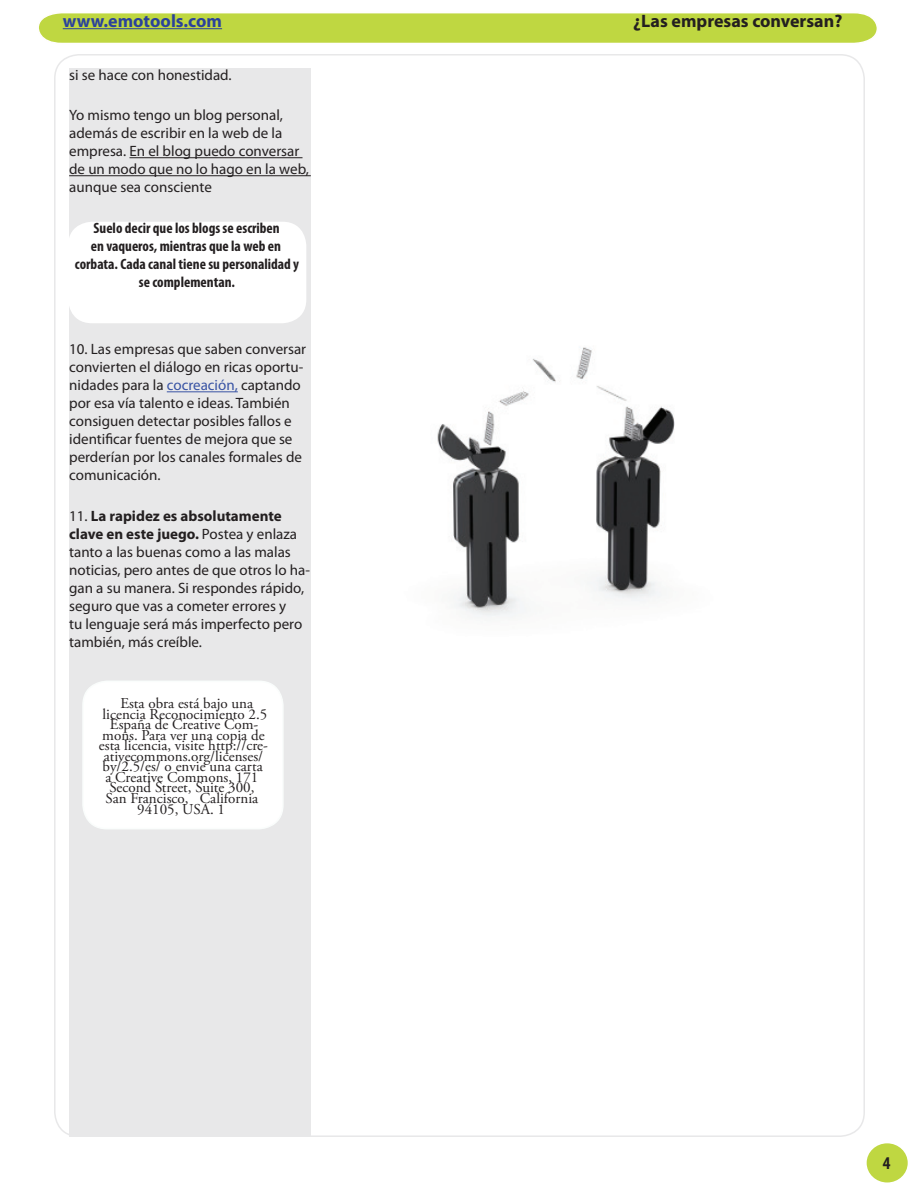
<style>
.page{position:relative;width:919px;height:1191px;background:#fff}
.page>*{position:absolute;margin:0;border:0;box-sizing:border-box;transform-origin:0 0}
.t1{font:700 18px "Myriad Pro";color:#231f20}
.t2{font:700 18px "Myriad Pro";color:#2b429b}
.t3{font:700 condensed 18px "Myriad Pro";color:#231f20}
.t4{font:15px/18px "Myriad Pro";color:#231f20}
.t5{font:15px "Adobe Garamond Pro";color:#231f20}
.t6{font:700 condensed 15px/18px "Myriad Pro";color:#231f20;text-align:center}
.s1{color:#3954a4}
.s2{font-weight:700}
</style>
<div class="page">
<div style="left:69px;top:68px;width:242px;height:1069px;background:#e8e8e9"></div>
<hr style="left:129px;top:157px;width:173px;height:1px;background:#231f20">
<hr style="left:69px;top:175px;width:242px;height:1px;background:#231f20">
<hr style="left:167px;top:391px;width:71px;height:1px;background:#3954a4">
<svg style="left:39px;top:13px;width:838px;height:30px;background:#c0d747"></svg>
<div style="left:867px;top:1144px;width:39px;height:37px;background:#bfd741;border-radius:50%"></div>
<div style="left:866px;top:1143px;width:41px;height:39px;border:2px solid #bfd741;border-radius:50%"></div>
<img style="left:437px;top:347px;width:238px;height:271px">
<div style="left:83px;top:681px;width:200px;height:147px;background:#fff;border-radius:24px"></div>
<div style="left:82px;top:680px;width:201px;height:149px;border:2px solid #fafdfc;border-radius:24px"></div>
<div style="left:68px;top:222px;width:238px;height:101px;background:#fff;border-radius:24px"></div>
<p class="t2" style="left:63px;top:9px;width:161px">www.emotools.com</p>
<p class="t1" style="left:633px;top:9px;width:210px">¿Las empresas conversan?</p>
<p class="t4" style="left:69px;top:65px;width:164px">si se hace con honestidad.</p>
<p class="t4" style="left:69px;top:106px;width:241px">Yo mismo tengo un blog personal, además de escribir en la web de la empresa. En el blog puedo conversar de un modo que no lo hago en la web, aunque sea consciente</p>
<p class="t6" style="left:75px;top:219px;width:226px">Suelo decir que los blogs se escriben<br>en vaqueros, mientras que la web en corbata. Cada canal tiene su personalidad y se complementan.</p>
<p class="t4" style="left:69px;top:340px;width:238px">10. Las empresas que saben conversar convierten el diálogo en ricas oportu&shy;nidades para la <span class="s1">cocreación,</span> captando por esa vía talento e ideas. También consiguen detectar posibles fallos e identificar fuentes de mejora que se perderían por los canales formales de comunicación.</p>
<p class="t4" style="left:69px;top:506px;width:242px">11. <span class="s2">La rapidez es absolutamente clave en este juego.</span> Postea y enlaza tanto a las buenas como a las malas noticias, pero antes de que otros lo ha&shy;gan a su manera. Si respondes rápido, seguro que vas a cometer errores y<br>tu lenguaje será más imperfecto pero también, más creíble.</p>
<p class="t5" style="left:120px;top:694px;width:134px">Esta obra está bajo una</p>
<p class="t5" style="left:103px;top:705px;width:166px">licencia Reconocimiento 2.5</p>
<p class="t5" style="left:110px;top:715px;width:150px">España de Creative Com-</p>
<p class="t5" style="left:102px;top:726px;width:164px">mons. Para ver una copia de</p>
<p class="t5" style="left:99px;top:736px;width:170px">esta licencia, visite http://cre-</p>
<p class="t5" style="left:104px;top:747px;width:161px">ativecommons.org/licenses/</p>
<p class="t5" style="left:103px;top:757px;width:162px">by/2.5/es/ o envie una carta</p>
<p class="t5" style="left:105px;top:768px;width:154px">a Creative Commons, 171</p>
<p class="t5" style="left:109px;top:778px;width:147px">Second Street, Suite 300,</p>
<p class="t5" style="left:105px;top:789px;width:154px">San Francisco, California</p>
<p class="t5" style="left:137px;top:799px;width:89px">94105, USA. 1</p>
<p class="t3" style="left:882px;top:1152px;width:9px">4</p>
</div>
